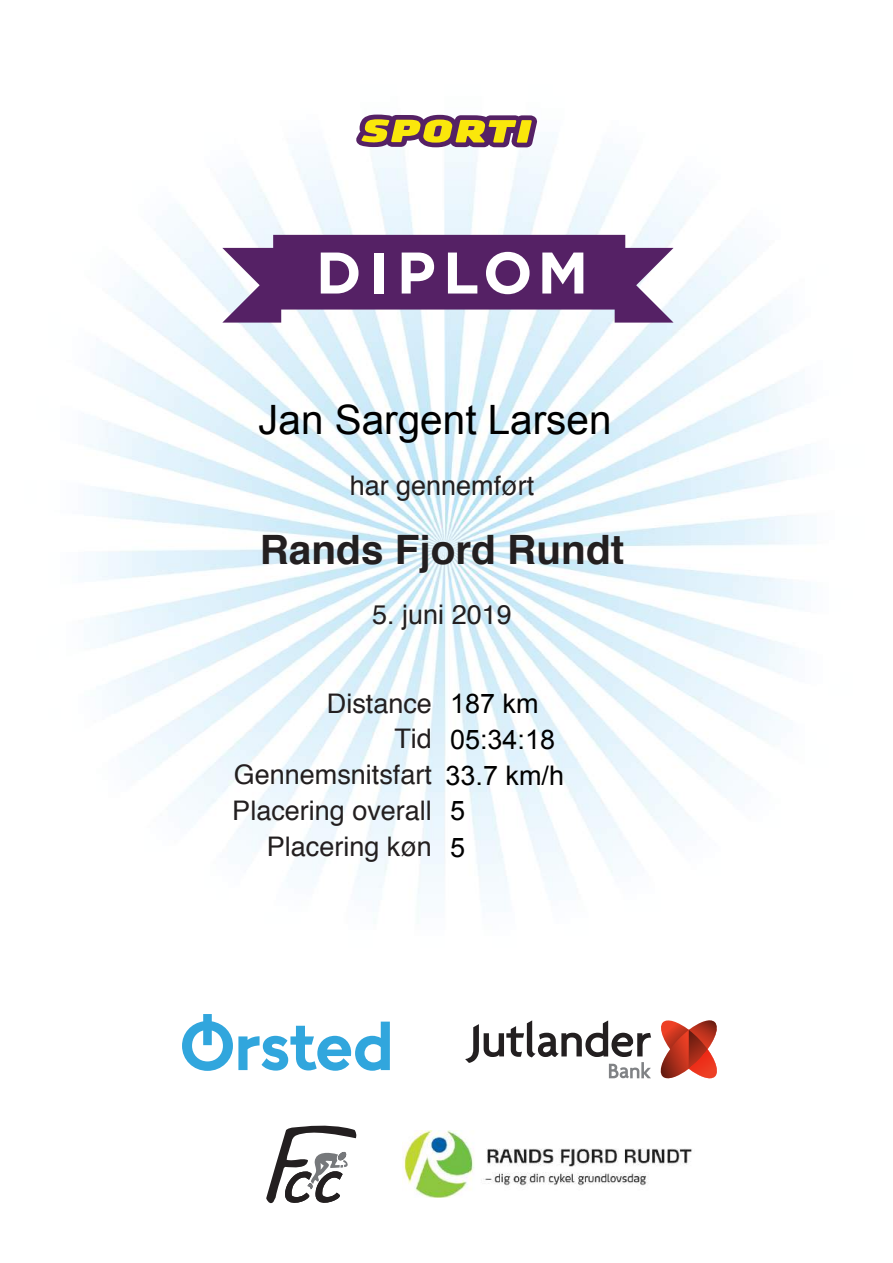
<style>
.page{position:relative;width:893px;height:1263px;background:#fff}
.page>*{position:absolute;margin:0;border:0;box-sizing:border-box;transform-origin:0 0}
.t1{font:700 58.5px "Gotham";letter-spacing:.12em;color:#fff}
.t2{font:40.5px "Arial";color:#000}
.t3{font:700 40.5px "Helvetica";color:#231f20}
.t4{font:27px/36px "Helvetica";color:#231f20;text-align:right}
.t5{font:27px/37.5px "Arial";color:#000}
</style>
<div class="page">
<img style="left:84px;top:114px;width:727px;height:965px">
<svg style="left:356px;top:115px;width:181px;height:32px"></svg>
<svg style="left:222px;top:235px;width:451px;height:88px"></svg>
<img style="left:402px;top:1130px;width:290px;height:68px">
<svg style="left:266px;top:1125px;width:91px;height:79px"></svg>
<svg style="left:465px;top:1020px;width:186px;height:58px"></svg>
<svg style="left:657px;top:1018px;width:64px;height:61px"></svg>
<svg style="left:182px;top:1014px;width:208px;height:57px"></svg>
<h1 class="t1" style="left:316px;top:239px;width:274px">DIPLOM</h1>
<h2 class="t2" style="left:258px;top:398px;width:355px">Jan Sargent Larsen</h2>
<p class="t4" style="left:350px;top:468px;width:186px">har gennemført</p>
<h2 class="t3" style="left:260px;top:517px;width:366px">Rands Fjord Rundt</h2>
<p class="t4" style="left:372px;top:597px;width:141px">5. juni 2019</p>
<p class="t4" style="left:232px;top:686px;width:201px">Distance<br>Tid<br>Gennemsnitsfart<br>Placering overall<br>Placering køn</p>
<p class="t5" style="left:450px;top:685px;width:90px">187 km</p>
<p class="t5" style="left:446px;top:722px;width:120px;line-height:36px">05:34:18<br>33.7 km/h</p>
<p class="t5" style="left:450px;top:791px;width:17px">5<br>5</p>
</div>
